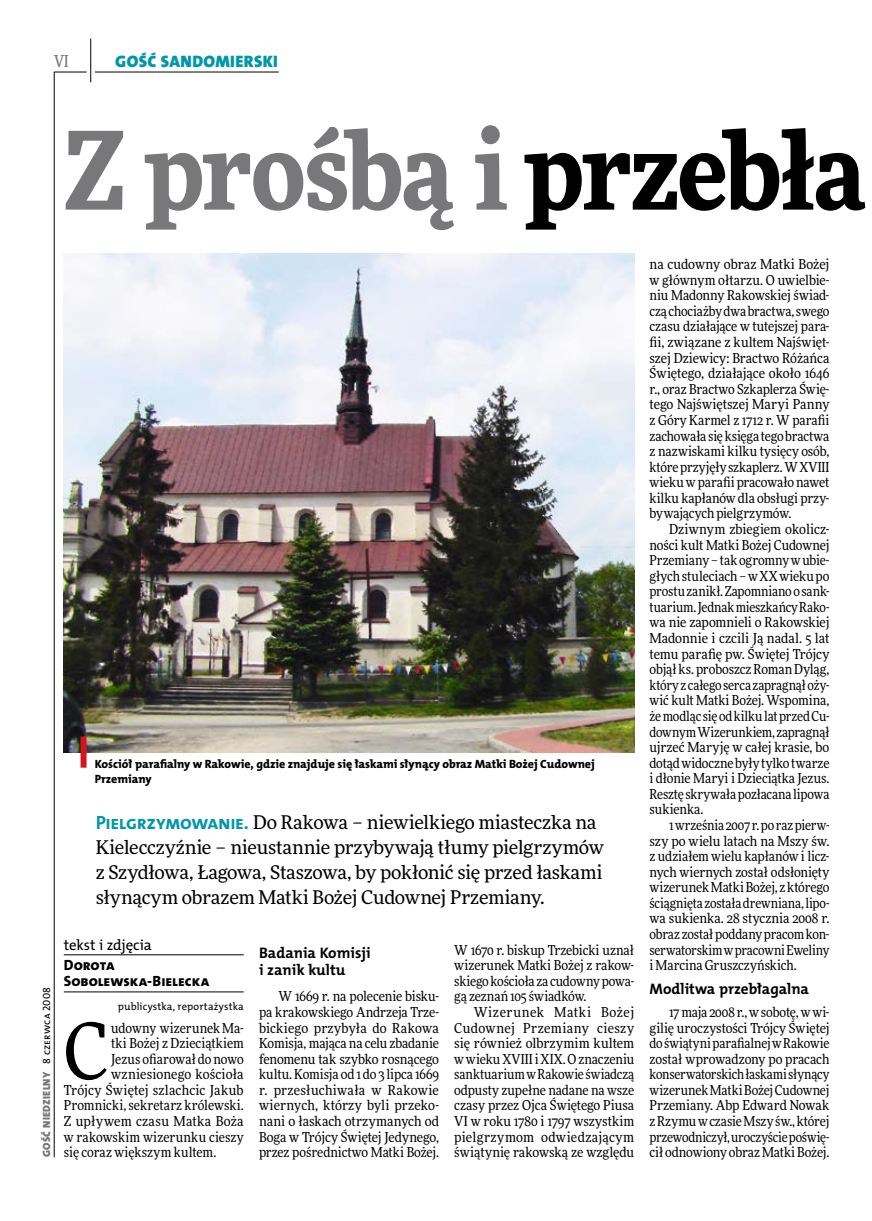
<style>
.page{position:relative;width:872px;height:1221px;background:#fff}
.page>*{position:absolute;margin:0;border:0;box-sizing:border-box;transform-origin:0 0}
.t1{font:900 108px "Freeday Narrow";letter-spacing:-.02em;color:#787779}
.t2{font:78.15px "Freeday Narrow News";color:#000}
.t3{font:18.9px/24.9px "Freeday News";letter-spacing:-.015em;color:#000}
.t4{font:16.65px "The Mix HP9 Blk";letter-spacing:.02em;color:#0097aa}
.t5{font:500 16.5px "Freeday Narrow";color:#787779;scale:.9 1}
.t6{font:15.3px/17.7px "The Mix HP7 Bld";color:#000}
.t7{font:14.85px/15.6px "The Mix HP8 Ex Bld";color:#000}
.t8{font:14.85px "The Mix HP5 Plain";color:#000}
.t9{font:13.8px/15.6px "Freeday Narrow News";color:#000;text-align:justify}
.t10{font:13.8px "Freeday Narrow News";letter-spacing:.02em;color:#000}
.t11{font:12px/15.6px "The Mix HP8 Ex Bld";letter-spacing:-.005em;color:#000}
.t12{font:10.5px "The Mix HP9 Blk";letter-spacing:.025em;color:#787779}
.t13{font:10.5px "The Mix HP5 Plain";letter-spacing:.02em;color:#000}
.s1{font-family:"The Mix HP5 Plain";color:#000}
.s2{color:#000}
.s3{font-family:"The Mix HP7 Bld";font-size:19.35px;color:#0097aa}
</style>
<div class="page">
<hr style="left:54px;top:72px;width:1px;height:1085px;background:#000">
<hr style="left:90px;top:39px;width:1px;height:43px;background:#000">
<hr style="left:54px;top:72px;width:33px;height:1px;background:#000">
<hr style="left:95px;top:72px;width:184px;height:1px;background:#000">
<hr style="left:64px;top:954px;width:180px;height:1px;background:#000">
<hr style="left:64px;top:991px;width:180px;height:1px;background:#000">
<img style="left:64px;top:253px;width:570px;height:499px">
<div style="left:81px;top:736px;width:6px;height:31px;background:#d4151f"></div>
<p class="t5" style="left:54px;top:50px;width:17px">VI</p>
<p class="t4" style="left:115px;top:50px;width:164px">GOŚĆ SANDOMIERSKI</p>
<p class="t12" style="left:40px;top:1156px;width:171px;rotate:-90deg">GOŚĆ NIEDZIELNY <span class="s1">8 czerwca 2008</span></p>
<h1 class="t1" style="left:64px;top:100px;width:803px">Z prośbą i <span class="s2">przebła</span></h1>
<p class="t11" style="left:95px;top:755px;width:501px">Kościół parafialny w Rakowie, gdzie znajduje się łaskami słynący obraz Matki Bożej Cudownej<br>Przemiany</p>
<h3 class="t3" style="left:96px;top:809px;width:509px"><span class="s3">Pielgrzymowanie.</span> Do Rakowa – niewielkiego miasteczka na Kielecczyźnie – nieustannie przybywają tłumy pielgrzymów z Szydłowa, Łagowa, Staszowa, by pokłonić się przed łaskami słynącym obrazem Matki Bożej Cudownej Przemiany.</h3>
<p class="t8" style="left:64px;top:935px;width:90px">tekst i zdjęcia</p>
<p class="t7" style="left:64px;top:957px;width:147px">Dorota<br>Sobolewska-Bielecka</p>
<p class="t13" style="left:118px;top:999px;width:127px">publicystka, reportażystka</p>
<p class="t9" style="left:454px;top:941px;width:181px">W 1670 r. biskup Trzebicki uznał wizerunek Matki Bożej z rakow&shy;skiego kościoła za cudowny powa&shy;gą zeznań 105 świadków.</p>
<p class="t9" style="left:454px;top:1004px;width:181px;text-indent:20px">Wizerunek Matki Bożej Cudownej Przemiany cieszy się również olbrzymim kultem wwieku XVIII iXIX. Oznaczeniu sanktuarium wRakowie świadczą odpusty zupełne nadane na wsze czasy przez Ojca Świętego Piusa VI w roku 1780 i 1797 wszystkim pielgrzymom odwiedzającym świątynię rakowską ze względu</p>
<p class="t6" style="left:259px;top:943px;width:113px">Badania Komisji i zanik kultu</p>
<p class="t9" style="left:259px;top:988px;width:181px;text-indent:20px">W 1669 r. na polecenie bisku&shy;pa krakowskiego Andrzeja Trze&shy;bickiego przybyła do Rakowa Komisja, mająca na celu zbadanie fenomenu tak szybko rosnącego kultu. Komisja od 1 do 3 lipca 1669 r. przesłuchiwała w Rakowie wiernych, którzy byli przeko&shy;nani o łaskach otrzymanych od Boga w Trójcy Świętej Jedynego, przez pośrednictwo Matki Bożej.</p>
<h2 class="t2" style="left:64px;top:1003px;width:46px">C</h2>
<p class="t9" style="left:111px;top:1019px;width:134px">udowny wizerunek Ma-</p>
<p class="t9" style="left:111px;top:1035px;width:134px">tki Bożej z Dzieciątkiem</p>
<p class="t9" style="left:111px;top:1050px;width:134px">Jezus ofiarował do nowo</p>
<p class="t9" style="left:111px;top:1066px;width:134px">wzniesionego kościoła</p>
<p class="t9" style="left:64px;top:1081px;width:181px">Trójcy Świętej szlachcic Jakub</p>
<p class="t9" style="left:64px;top:1097px;width:181px">Promnicki, sekretarz królewski.</p>
<p class="t10" style="left:64px;top:1112px;width:181px">Z upływem czasu Matka Boża</p>
<p class="t9" style="left:64px;top:1128px;width:181px">w rakowskim wizerunku cieszy</p>
<p class="t9" style="left:64px;top:1144px;width:154px">się coraz większym kultem.</p>
<p class="t9" style="left:649px;top:256px;width:181px">na cudowny obraz Matki Bożej w głównym ołtarzu. O uwielbie&shy;niu Madonny Rakowskiej świad&shy;czą chociażby dwa bractwa, swego czasu działające w tutejszej para&shy;fii, związane z kultem Najświęt&shy;szej Dziewicy: Bractwo Różańca Świętego, działające około 1646 r., oraz Bractwo Szkaplerza Świę&shy;tego Najświętszej Maryi Panny z Góry Karmel z 1712 r. W parafii zachowała się księga tego bractwa z nazwiskami kilku tysięcy osób, które przyjęły szkaplerz. WXVIII wieku w parafii pracowało nawet kilku kapłanów dla obsługi przy&shy;bywających pielgrzymów.</p>
<p class="t9" style="left:649px;top:521px;width:181px;text-indent:20px">Dziwnym zbiegiem okolicz&shy;ności kult Matki Bożej Cudownej Przemiany – tak ogromny wubie&shy;głych stuleciach – wXX wieku po prostu zanikł. Zapomniano osank&shy;tuarium. Jednak mieszkańcy Rako&shy;wa nie zapomnieli o Rakowskiej Madonnie i czcili Ją nadal. 5 lat temu parafię pw. Świętej Trójcy objął ks. proboszcz Roman Dyląg, który z całego serca zapragnął oży&shy;wić kult Matki Bożej. Wspomina, że modląc się od kilku lat przed Cu&shy;downym Wizerunkiem, zapragnął ujrzeć Maryję w całej krasie, bo dotąd widoczne były tylko twarze i dłonie Maryi i Dzieciątka Jezus.<br>Resztę skrywała pozłacana lipowa sukienka.</p>
<p class="t9" style="left:649px;top:817px;width:181px;text-indent:20px">1 września 2007 r. po raz pierw&shy;szy po wielu latach na Mszy św. z udziałem wielu kapłanów i licz&shy;nych wiernych został odsłonięty wizerunek Matki Bożej, zktórego ściągnięta została drewniana, lipo&shy;wa sukienka. 28 stycznia 2008 r. obraz został poddany pracom kon&shy;serwatorskim wpracowni Eweliny i Marcina Gruszczyńskich.</p>
<p class="t6" style="left:649px;top:980px;width:161px">Modlitwa przebłagalna</p>
<p class="t9" style="left:649px;top:1004px;width:181px;text-indent:20px">17 maja 2008 r., wsobotę, wwi&shy;gilię uroczystości Trójcy Świętej do świątyni parafialnej wRakowie został wprowadzony po pracach konserwatorskich łaskami słynący wizerunek Matki Bożej Cudownej Przemiany. Abp Edward Nowak zRzymu wczasie Mszy św., której przewodniczył, uroczyście poświę&shy;cił odnowiony obraz Matki Bożej.</p>
</div>
